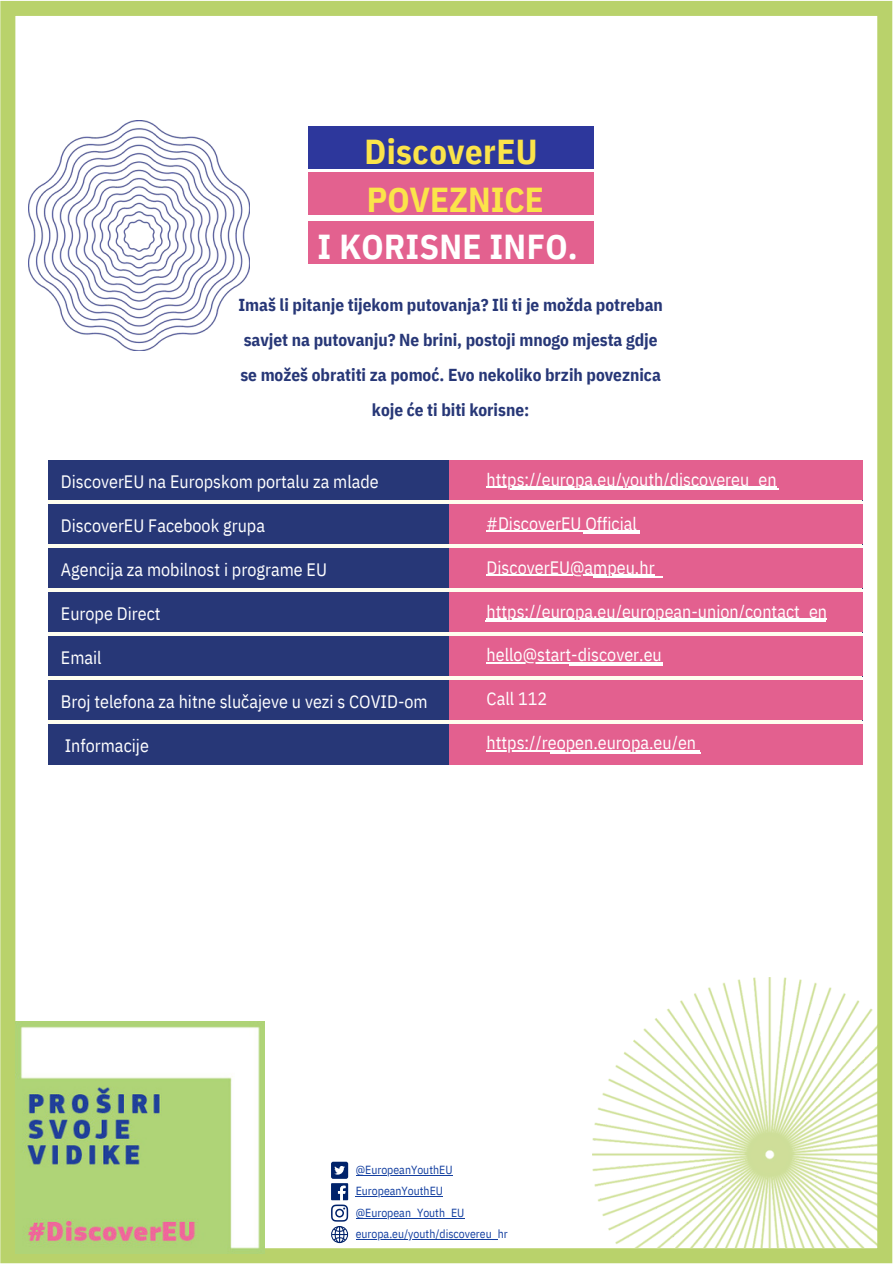
<style>
.page{position:relative;width:894px;height:1264px;background:#fff}
.page>*{position:absolute;margin:0;border:0;box-sizing:border-box;transform-origin:0 0}
.t1{font:700 34.65px/47.2px "IBM Plex Sans Cond";letter-spacing:.015em;color:#fbe44a}
.t2{font:700 34.65px "IBM Plex Sans Cond";letter-spacing:.01em;color:#fff}
.t3{font:18px "IBM Plex Sans Cond";color:#fff}
.t4{font:700 17.25px/35px "IBM Plex Sans Cond";color:#273777;text-align:center}
.t5{font:11.7px/21.6px "IBM Plex Sans Cond";color:#133fa0}
</style>
<div class="page">
<div style="left:0;top:1px;width:892px;height:1262px;border:15px solid #b9d26b"></div>
<img style="left:29px;top:121px;width:220px;height:229px">
<img style="left:592px;top:977px;width:285px;height:269px">
<div style="left:308px;top:126px;width:285px;height:42px;background:#2d379c"></div>
<div style="left:308px;top:173px;width:285px;height:42px;background:#e3618f"></div>
<div style="left:308px;top:222px;width:285px;height:42px;background:#e3618f"></div>
<div style="left:48px;top:460px;width:400px;height:40px;background:#273777"></div>
<div style="left:448px;top:460px;width:414px;height:40px;background:#e3608f"></div>
<hr style="left:510px;top:488px;width:290px;height:1px;background:#fff">
<div style="left:48px;top:504px;width:400px;height:40px;background:#273777"></div>
<div style="left:448px;top:504px;width:414px;height:40px;background:#e3608f"></div>
<hr style="left:582px;top:532px;width:145px;height:1px;background:#fff">
<hr style="left:48px;top:500px;width:400px;height:4px;background:#fffeef">
<svg style="left:448px;top:500px;width:4px;height:5px"></svg>
<hr style="left:452px;top:500px;width:410px;height:4px;background:#fffeef">
<div style="left:48px;top:548px;width:400px;height:40px;background:#273777"></div>
<div style="left:448px;top:548px;width:414px;height:40px;background:#e3608f"></div>
<hr style="left:593px;top:576px;width:124px;height:1px;background:#fff">
<hr style="left:48px;top:544px;width:400px;height:4px;background:#fffeef">
<svg style="left:448px;top:544px;width:4px;height:5px"></svg>
<hr style="left:452px;top:544px;width:410px;height:4px;background:#fffeef">
<div style="left:48px;top:592px;width:400px;height:40px;background:#273777"></div>
<div style="left:448px;top:592px;width:414px;height:40px;background:#e3608f"></div>
<hr style="left:485px;top:620px;width:340px;height:1px;background:#fff">
<hr style="left:48px;top:588px;width:400px;height:4px;background:#fffeef">
<svg style="left:448px;top:588px;width:4px;height:5px"></svg>
<hr style="left:452px;top:588px;width:410px;height:4px;background:#fffeef">
<div style="left:48px;top:636px;width:400px;height:40px;background:#273777"></div>
<div style="left:448px;top:636px;width:414px;height:40px;background:#e3608f"></div>
<hr style="left:569px;top:664px;width:172px;height:1px;background:#fff">
<hr style="left:48px;top:632px;width:400px;height:4px;background:#fffeef">
<svg style="left:448px;top:632px;width:4px;height:5px"></svg>
<hr style="left:452px;top:632px;width:410px;height:4px;background:#fffeef">
<div style="left:48px;top:680px;width:400px;height:40px;background:#273777"></div>
<div style="left:448px;top:680px;width:414px;height:40px;background:#e3608f"></div>
<hr style="left:48px;top:676px;width:400px;height:4px;background:#fffeef">
<svg style="left:448px;top:676px;width:4px;height:5px"></svg>
<hr style="left:452px;top:676px;width:410px;height:4px;background:#fffeef">
<div style="left:48px;top:724px;width:400px;height:40px;background:#273777"></div>
<div style="left:448px;top:724px;width:414px;height:40px;background:#e3608f"></div>
<hr style="left:550px;top:752px;width:210px;height:1px;background:#fff">
<hr style="left:48px;top:720px;width:400px;height:4px;background:#fffeef">
<svg style="left:448px;top:720px;width:4px;height:5px"></svg>
<hr style="left:452px;top:720px;width:410px;height:4px;background:#fffeef">
<img style="left:15px;top:1021px;width:249px;height:231px">
<svg style="left:331px;top:1161px;width:18px;height:81px"></svg>
<hr style="left:486px;top:487px;width:290px;height:1px;background:#fff">
<hr style="left:486px;top:531px;width:150px;height:1px;background:#fff">
<hr style="left:486px;top:574px;width:168px;height:2px;background:#fff">
<hr style="left:486px;top:618px;width:341px;height:2px;background:#fff">
<hr style="left:486px;top:662px;width:175px;height:1px;background:#fff">
<hr style="left:486px;top:750px;width:210px;height:1px;background:#fff">
<div style="left:779px;top:470px;width:73px;height:28px;background:#e3608f"></div>
<hr style="left:355px;top:1174px;width:97px;height:1px;background:#133fa0">
<hr style="left:355px;top:1195px;width:88px;height:1px;background:#133fa0">
<hr style="left:355px;top:1217px;width:109px;height:1px;background:#133fa0">
<hr style="left:355px;top:1239px;width:142px;height:1px;background:#133fa0">
<div style="left:639px;top:513px;width:103px;height:28px;background:#e3608f"></div>
<div style="left:662px;top:556px;width:139px;height:28px;background:#e3608f"></div>
<div style="left:662px;top:645px;width:93px;height:28px;background:#e3608f"></div>
<div style="left:701px;top:732px;width:74px;height:28px;background:#e3608f"></div>
<h1 class="t1" style="left:364px;top:128px;width:181px">DiscoverEU<br>POVEZNICE</h1>
<h1 class="t2" style="left:317px;top:223px;width:262px">I KORISNE INFO.</h1>
<p class="t4" style="left:238px;top:287px;width:426px">Imaš li pitanje tijekom putovanja? Ili ti je možda potreban savjet na putovanju? Ne brini, postoji mnogo mjesta gdje se možeš obratiti za pomoć. Evo nekoliko brzih poveznica koje će ti biti korisne:</p>
<p class="t3" style="left:61px;top:469px;width:319px">DiscoverEU na Europskom portalu za mlade</p>
<p class="t3" style="left:61px;top:513px;width:205px">DiscoverEU Facebook grupa</p>
<p class="t3" style="left:61px;top:557px;width:267px">Agencija za mobilnost i programe EU</p>
<p class="t3" style="left:61px;top:601px;width:101px">Europe Direct</p>
<p class="t3" style="left:61px;top:645px;width:42px">Email</p>
<p class="t3" style="left:61px;top:689px;width:368px">Broj telefona za hitne slučajeve u vezi s COVID-om</p>
<p class="t3" style="left:65px;top:733px;width:86px">Informacije</p>
<p class="t3" style="left:486px;top:467px;width:291px">https://europa.eu/youth/discovereu_en</p>
<p class="t3" style="left:486px;top:511px;width:152px">#DiscoverEU Official</p>
<p class="t3" style="left:486px;top:555px;width:169px">DiscoverEU@ampeu.hr</p>
<p class="t3" style="left:486px;top:599px;width:342px">https://europa.eu/european-union/contact_en</p>
<p class="t3" style="left:486px;top:643px;width:177px">hello@start-discover.eu</p>
<p class="t3" style="left:486px;top:687px;width:62px">Call 112</p>
<p class="t3" style="left:486px;top:731px;width:211px">https://reopen.europa.eu/en</p>
<p class="t5" style="left:355px;top:1158px;width:153px">@EuropeanYouthEU<br>EuropeanYouthEU @European_Youth_EU europa.eu/youth/discovereu_hr</p>
</div>
